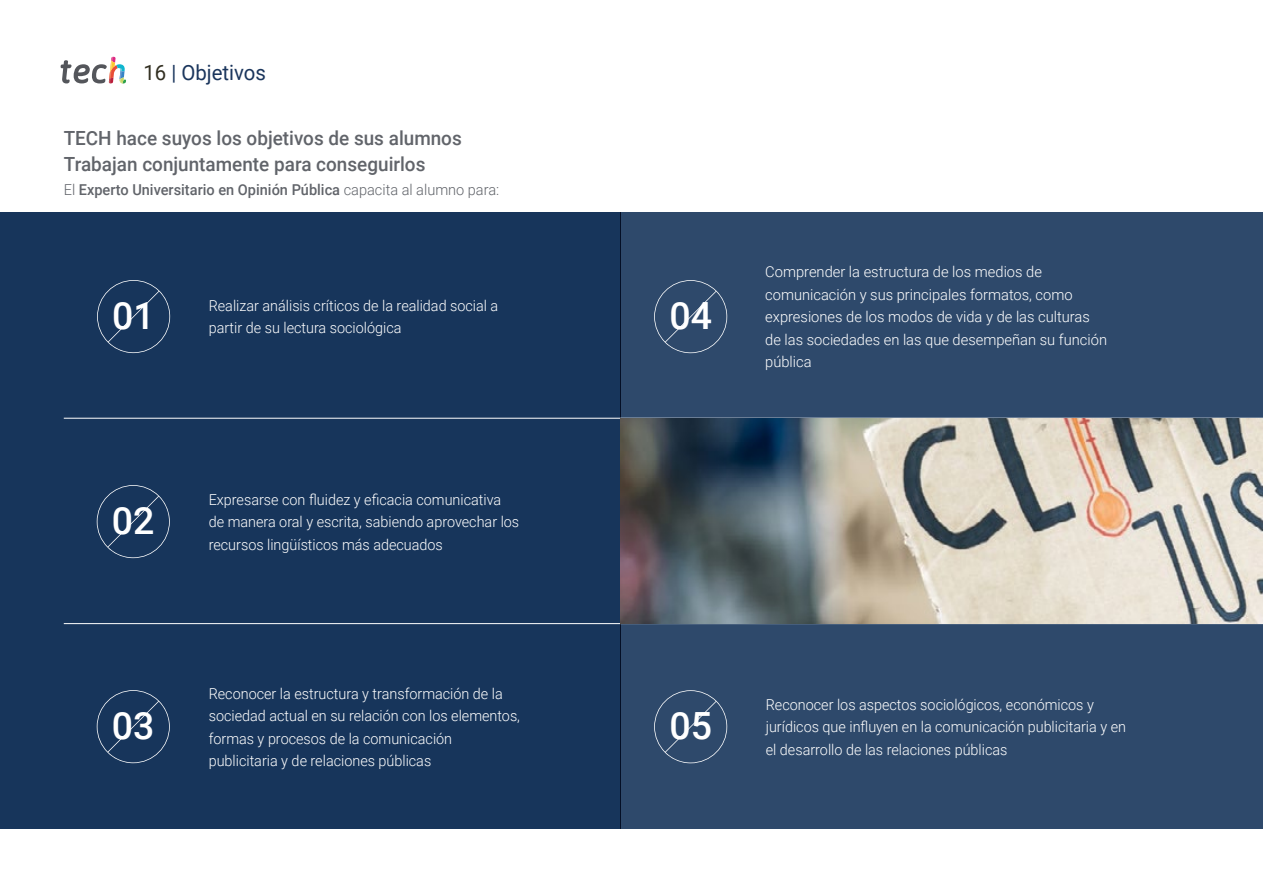
<style>
.page{position:relative;width:1263px;height:893px;background:#fff}
.page>*{position:absolute;margin:0;border:0;box-sizing:border-box;transform-origin:0 0}
.t1{font:500 37.5px "Roboto";color:#fff}
.t2{font:21px "Roboto";color:#1a355c}
.t3{font:500 19.5px/25.5px "Roboto";color:#61646a}
.t4{font:300 15px/22.5px "Roboto";color:#fff;scale:.96 1}
.t5{font:300 15px/22.5px "Roboto";color:#fff}
.t6{font:500 15px "Roboto";color:#61646a}
.s1{color:#312e20}
.s2{font-weight:300}
</style>
<div class="page">
<div style="left:0;top:213px;width:621px;height:616px;background:#17355b"></div>
<div style="left:621px;top:213px;width:642px;height:616px;background:#2e496b"></div>
<svg style="left:97px;top:280px;width:73px;height:73px"></svg>
<svg style="left:97px;top:485px;width:73px;height:73px"></svg>
<svg style="left:654px;top:690px;width:73px;height:73px"></svg>
<svg style="left:97px;top:690px;width:73px;height:73px"></svg>
<svg style="left:654px;top:280px;width:73px;height:73px"></svg>
<hr style="left:64px;top:418px;width:1199px;height:1px;background:#fff">
<hr style="left:64px;top:623px;width:1199px;height:1px;background:#fff">
<svg style="left:61px;top:57px;width:65px;height:27px"></svg>
<img style="left:621px;top:418px;width:642px;height:205px">
<h2 class="t2" style="left:144px;top:57px;width:124px"><span class="s1">16</span> | Objetivos</h2>
<h3 class="t3" style="left:64px;top:125px;width:400px">TECH hace suyos los objetivos de sus alumnos<br>Trabajan conjuntamente para conseguirlos</h3>
<p class="t6" style="left:64px;top:179px;width:437px"><span class="s2">El</span> Experto Universitario en Opinión Pública <span class="s2">capacita al alumno para:</span></p>
<h1 class="t1" style="left:112px;top:290px;width:44px">01</h1>
<p class="t4" style="left:209px;top:294px;width:303px">Realizar análisis críticos de la realidad social a</p>
<p class="t4" style="left:209px;top:316px;width:202px">partir de su lectura sociológica</p>
<h1 class="t1" style="left:112px;top:495px;width:44px">02</h1>
<h1 class="t1" style="left:112px;top:700px;width:44px">03</h1>
<p class="t4" style="left:209px;top:488px;width:325px">Expresarse con fluidez y eficacia comunicativa de manera oral y escrita, sabiendo aprovechar los recursos lingüísticos más adecuados</p>
<p class="t4" style="left:209px;top:681px;width:326px">Reconocer la estructura y transformación de la sociedad actual en su relación con los elementos, formas y procesos de la comunicación publicitaria y de relaciones públicas</p>
<h1 class="t1" style="left:669px;top:290px;width:44px">04</h1>
<p class="t5" style="left:765px;top:260px;width:343px">Comprender la estructura de los medios de comunicación y sus principales formatos, como expresiones de los modos de vida y de las culturas de las sociedades en las que desempeñan su función pública</p>
<h1 class="t1" style="left:669px;top:700px;width:44px">05</h1>
<p class="t4" style="left:766px;top:693px;width:377px">Reconocer los aspectos sociológicos, económicos y jurídicos que influyen en la comunicación publicitaria y en el desarrollo de las relaciones públicas</p>
</div>
